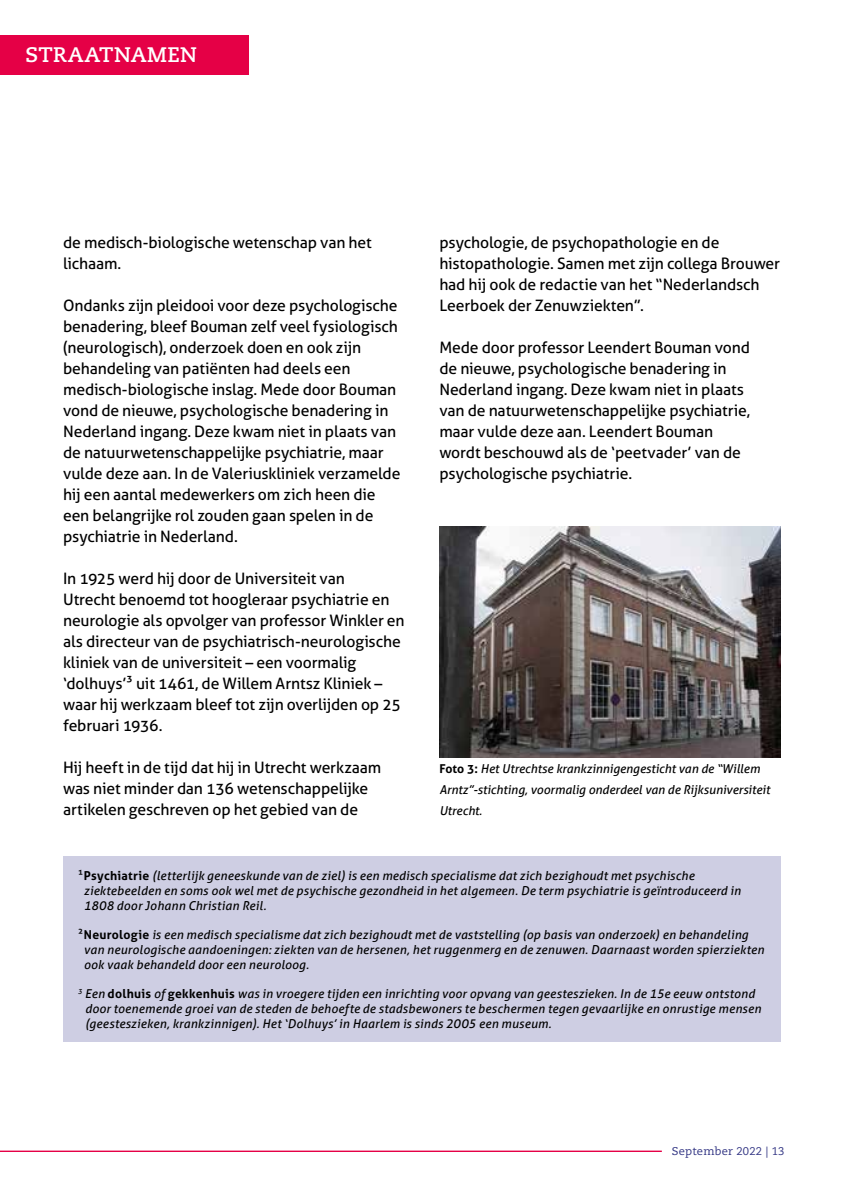
<style>
.page{position:relative;width:844px;height:1191px;background:#fff}
.page>*{position:absolute;margin:0;border:0;box-sizing:border-box;transform-origin:0 0}
.t1{font:700 21px "Caecilia LT Std";letter-spacing:.02em;color:#fff}
.t2{font:15.75px/21px "Aller";letter-spacing:-.01em;color:#000}
.t3{font:italic 12.25px/14.7px "Aller";letter-spacing:.015em;color:#000}
.t4{font:11.2px "Caecilia LT Std";letter-spacing:.02em;color:#333684}
.s1{font-weight:700;font-style:normal}
.s2{font-style:normal}
</style>
<div class="page">
<hr style="left:0;top:1150px;width:661px;height:2px;background:#e50046">
<div style="left:15px;top:35px;width:234px;height:39px;background:#e50046"></div>
<div style="left:0;top:35px;width:15px;height:39px;background:#e50046"></div>
<div style="left:63px;top:856px;width:717px;height:186px;background:#cecee3"></div>
<img style="left:439px;top:527px;width:341px;height:231px">
<h1 class="t1" style="left:26px;top:42px;width:173px">STRAATNAMEN</h1>
<h1 class="t1" style="left:40px;top:42px;width:173px">STRAATNAMEN</h1>
<p class="t2" style="left:63px;top:232px;width:310px">de medisch-biologische wetenschap van het lichaam.</p>
<p class="t2" style="left:63px;top:295px;width:339px">Ondanks zijn pleidooi voor deze psychologische benadering, bleef Bouman zelf veel fysiologisch (neurologisch), onderzoek doen en ook zijn behandeling van patiënten had deels een medisch-biologische inslag. Mede door Bouman vond de nieuwe, psychologische benadering in Nederland ingang. Deze kwam niet in plaats van de natuurwetenschappelijke psychiatrie, maar vulde deze aan. In de Valeriuskliniek verzamelde hij een aantal medewerkers om zich heen die een belangrijke rol zouden gaan spelen in de psychiatrie in Nederland.</p>
<p class="t2" style="left:63px;top:568px;width:343px">In 1925 werd hij door de Universiteit van<br>Utrecht benoemd tot hoogleraar psychiatrie en neurologie als opvolger van professor Winkler en als directeur van de psychiatrisch-neurologische kliniek van de universiteit – een voormalig ‘dolhuys’3 uit 1461, de Willem Arntsz Kliniek – waar hij werkzaam bleef tot zijn overlijden op 25 februari 1936.</p>
<p class="t2" style="left:63px;top:756px;width:319px">Hij heeft in de tijd dat hij in Utrecht werkzaam was niet minder dan 136 wetenschappelijke artikelen geschreven op het gebied van de</p>
<p class="t2" style="left:439px;top:232px;width:342px">psychologie, de psychopathologie en de histopathologie. Samen met zijn collega Brouwer had hij ook de redactie van het “Nederlandsch Leerboek der Zenuwziekten”.</p>
<p class="t2" style="left:439px;top:337px;width:312px">Mede door professor Leendert Bouman vond de nieuwe, psychologische benadering in Nederland ingang. Deze kwam niet in plaats van de natuurwetenschappelijke psychiatrie, maar vulde deze aan. Leendert Bouman wordt beschouwd als de ‘peetvader’ van de psychologische psychiatrie.</p>
<p class="t3" style="left:439px;top:758px;width:332px;line-height:21px"><span class="s1">Foto 3:</span> Het Utrechtse krankzinnigengesticht van de “Willem<br>Arntz”-stichting, voormalig onderdeel van de Rijksuniversiteit<br>Utrecht.</p>
<p class="t3" style="left:84px;top:868px;width:658px;text-indent:-6px"><span class="s2">1</span><span class="s1">Psychiatrie</span> (letterlijk geneeskunde van de ziel) is een medisch specialisme dat zich bezighoudt met psychische ziektebeelden en soms ook wel met de psychische gezondheid in het algemeen. De term psychiatrie is geïntroduceerd in<br>1808 door Johann Christian Reil.</p>
<p class="t3" style="left:84px;top:927px;width:681px;text-indent:-6px"><span class="s2">2</span><span class="s1">Neurologie</span> is een medisch specialisme dat zich bezighoudt met de vaststelling (op basis van onderzoek) en behandeling van neurologische aandoeningen: ziekten van de hersenen, het ruggenmerg en de zenuwen. Daarnaast worden spierziekten ook vaak behandeld door een neuroloog.</p>
<p class="t3" style="left:85px;top:986px;width:677px;text-indent:-7px"><sup>3</sup> Een <span class="s1">dolhuis</span> of <span class="s1">gekkenhuis</span> was in vroegere tijden een inrichting voor opvang van geesteszieken. In de 15e eeuw ontstond door toenemende groei van de steden de behoefte de stadsbewoners te beschermen tegen gevaarlijke en onrustige mensen (geesteszieken, krankzinnigen). Het ‘Dolhuys’ in Haarlem is sinds 2005 een museum.</p>
<p class="t4" style="left:671px;top:1144px;width:114px">September 2022 | 13</p>
</div>
